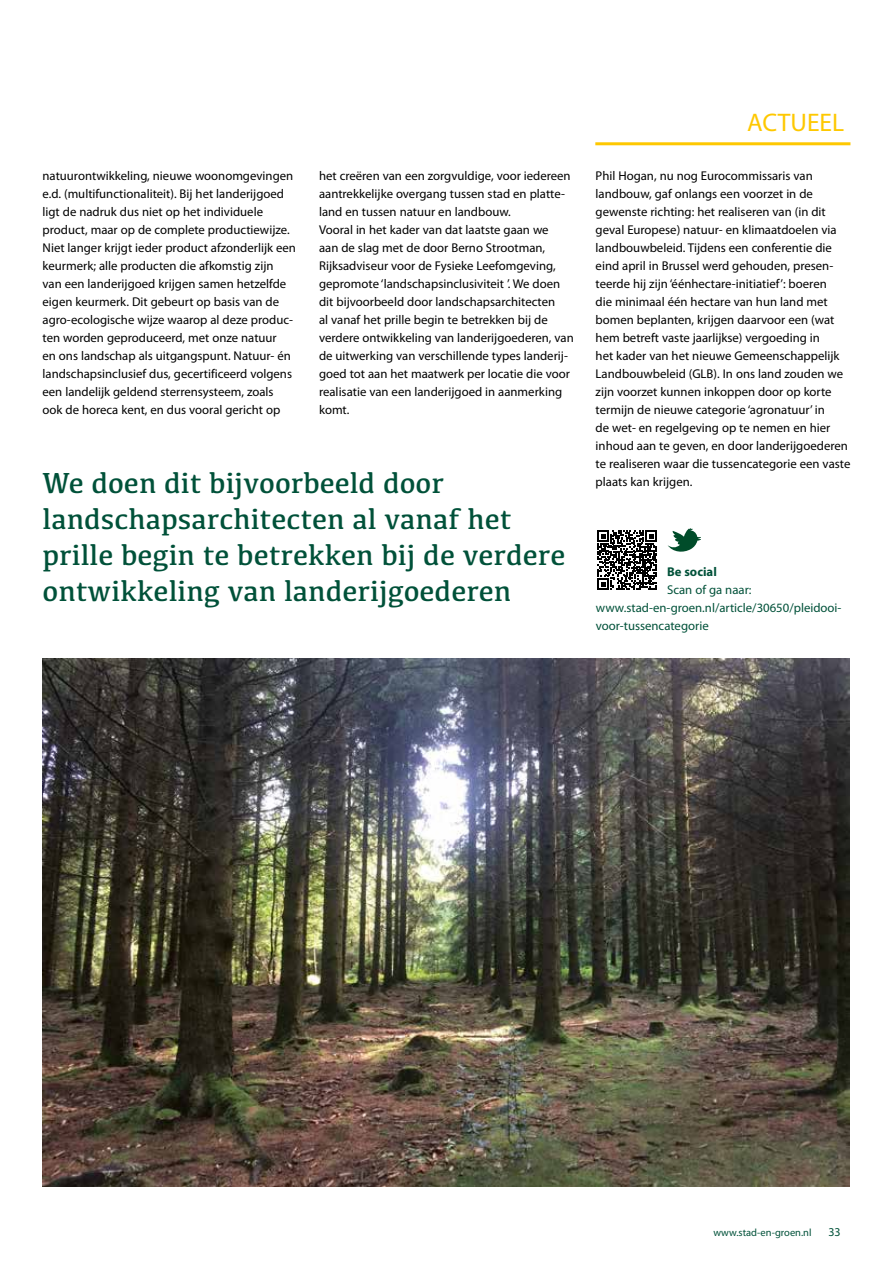
<style>
.page{position:relative;width:893px;height:1263px;background:#fff}
.page>*{position:absolute;margin:0;border:0;box-sizing:border-box;transform-origin:0 0}
.t1{font:30px/36px "Kefa";color:#005139}
.t2{font:25.5px "Myriad Pro";color:#fec800}
.t3{font:12.75px/18px "Myriad Pro";color:#000}
.t4{font:12.75px/18px "Myriad Pro";color:#005139}
.t5{font:700 12.75px "Myriad Pro";color:#005139}
.t6{font:12px "Myriad Pro";color:#005139}
.t7{font:10.5px "Myriad Pro";color:#005139}
</style>
<div class="page">
<hr style="left:595px;top:142px;width:255px;height:3px;background:#fec800">
<img style="left:43px;top:658px;width:806px;height:528px">
<svg style="left:597px;top:530px;width:60px;height:60px"></svg>
<svg style="left:668px;top:528px;width:32px;height:24px"></svg>
<h2 class="t2" style="left:747px;top:107px;width:99px">ACTUEEL</h2>
<p class="t3" style="left:43px;top:167px;width:255px">natuurontwikkeling, nieuwe woonomgevingen e.d. (multifunctionaliteit). Bij het landerijgoed ligt de nadruk dus niet op het individuele product, maar op de complete productiewijze.<br>Niet langer krijgt ieder product afzonderlijk een keurmerk; alle producten die afkomstig zijn van een landerijgoed krijgen samen hetzelfde eigen keurmerk. Dit gebeurt op basis van de agro-ecologische wijze waarop al deze produc&shy;ten worden geproduceerd, met onze natuur<br>en ons landschap als uitgangspunt. Natuur- én landschapsinclusief dus, gecertificeerd volgens een landelijk geldend sterrensysteem, zoals ook de horeca kent, en dus vooral gericht op</p>
<p class="t3" style="left:319px;top:167px;width:256px">het creëren van een zorgvuldige, voor iedereen aantrekkelijke overgang tussen stad en platte&shy;land en tussen natuur en landbouw.<br>Vooral in het kader van dat laatste gaan we<br>aan de slag met de door Berno Strootman, Rijksadviseur voor de Fysieke Leefomgeving, gepromote ‘landschapsinclusiviteit ’. We doen dit bijvoorbeeld door landschapsarchitecten<br>al vanaf het prille begin te betrekken bij de verdere ontwikkeling van landerijgoederen, van de uitwerking van verschillende types landerij&shy;goed tot aan het maatwerk per locatie die voor realisatie van een landerijgoed in aanmerking komt.</p>
<p class="t3" style="left:596px;top:167px;width:256px">Phil Hogan, nu nog Eurocommissaris van landbouw, gaf onlangs een voorzet in de gewenste richting: het realiseren van (in dit geval Europese) natuur- en klimaatdoelen via landbouwbeleid. Tijdens een conferentie die eind april in Brussel werd gehouden, presen&shy;teerde hij zijn ‘éénhectare-initiatief’: boeren<br>die minimaal één hectare van hun land met bomen beplanten, krijgen daarvoor een (wat hem betreft vaste jaarlijkse) vergoeding in<br>het kader van het nieuwe Gemeenschappelijk Landbouwbeleid (GLB). In ons land zouden we zijn voorzet kunnen inkoppen door op korte termijn de nieuwe categorie ‘agronatuur’ in<br>de wet- en regelgeving op te nemen en hier inhoud aan te geven, en door landerijgoederen te realiseren waar die tussencategorie een vaste</p>
<h1 class="t1" style="left:43px;top:464px;width:403px">We doen dit bijvoorbeeld door</h1>
<p class="t3" style="left:596px;top:473px;width:98px">plaats kan krijgen.</p>
<h1 class="t1" style="left:43px;top:500px;width:524px">landschapsarchitecten al vanaf het prille begin te betrekken bij de verdere ontwikkeling van landerijgoederen</h1>
<p class="t5" style="left:667px;top:563px;width:51px">Be social</p>
<p class="t4" style="left:596px;top:581px;width:247px;text-indent:71px">Scan of ga naar: www.stad-en-groen.nl/article/30650/pleidooi&shy;voor-tussencategorie</p>
<p class="t7" style="left:713px;top:1226px;width:100px">www.stad-en-groen.nl</p>
<p class="t6" style="left:828px;top:1224px;width:14px">33</p>
</div>
